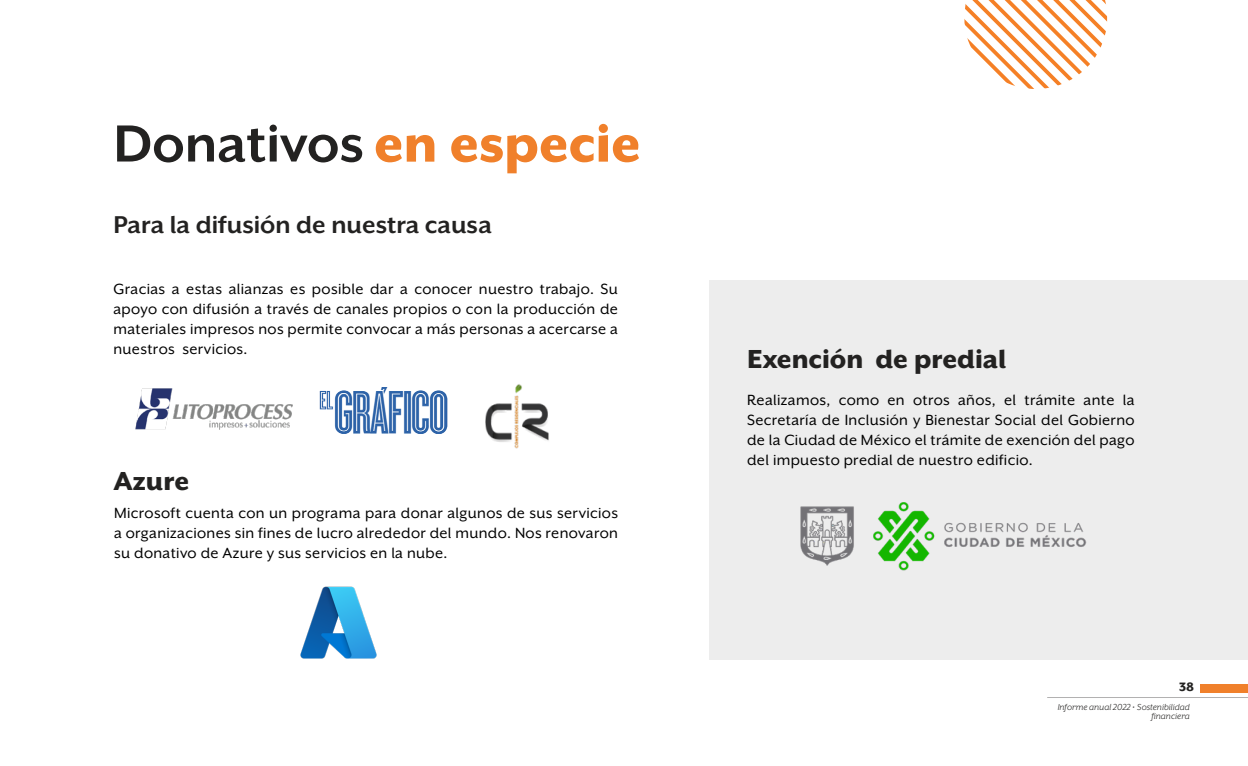
<style>
.page{position:relative;width:1248px;height:766px;background:#fff}
.page>*{position:absolute;margin:0;border:0;box-sizing:border-box;transform-origin:0 0}
.t1{font:700 60px "Mr Eaves XL San OT";color:#232221}
.t2{font:800 30px "Mr Eaves XL San OT";color:#232221}
.t3{font:700 28px "Mr Eaves XL San OT";color:#232221}
.t4{font:17px/20px "Mr Eaves XL San OT";letter-spacing:.02em;color:#000;text-align:justify}
.t5{font:800 14px "Mr Eaves XL San OT";color:#232221}
.t6{font:italic 10px/9px "Mr Eaves XL San OT";color:#232221;text-align:right}
.s1{font-weight:800;color:#f0802b}
</style>
<div class="page">
<img style="left:135px;top:388px;width:158px;height:42px">
<img style="left:319px;top:387px;width:128px;height:46px">
<img style="left:485px;top:384px;width:64px;height:65px">
<img style="left:300px;top:586px;width:77px;height:73px">
<svg style="left:964px;top:0;width:144px;height:89px"></svg>
<div style="left:709px;top:280px;width:538px;height:379px;background:#ededed"></div>
<img style="left:800px;top:502px;width:287px;height:69px">
<div style="left:1200px;top:684px;width:47px;height:8px;background:#f0802b"></div>
<hr style="left:1047px;top:696px;width:200px;height:1px;background:#b2b1b1">
<h1 class="t1" style="left:113px;top:110px;width:528px">Donativos <span class="s1">en especie</span></h1>
<h3 class="t3" style="left:113px;top:209px;width:380px">Para la difusión de nuestra causa</h3>
<p class="t4" style="left:113px;top:278px;width:506px">Gracias a estas alianzas es posible dar a conocer nuestro trabajo. Su apoyo con difusión a través de canales propios o con la producción de materiales impresos nos permite convocar a más personas a acercarse a nuestros servicios.</p>
<h2 class="t2" style="left:113px;top:464px;width:77px">Azure</h2>
<p class="t4" style="left:114px;top:503px;width:505px">Microsoft cuenta con un programa para donar algunos de sus servicios a organizaciones sin fines de lucro alrededor del mundo. Nos renovaron su donativo de Azure y sus servicios en la nube.</p>
<h2 class="t2" style="left:747px;top:342px;width:261px">Exención de predial</h2>
<p class="t4" style="left:747px;top:390px;width:389px">Realizamos, como en otros años, el trámite ante la Secretaría de Inclusión y Bienestar Social del Gobierno de la Ciudad de México el trámite de exención del pago del impuesto predial de nuestro edificio.</p>
<p class="t5" style="left:1178px;top:679px;width:16px">38</p>
<p class="t6" style="left:1057px;top:702px;width:134px">Informe anual 2022 • Sostenibilidad financiera</p>
</div>
